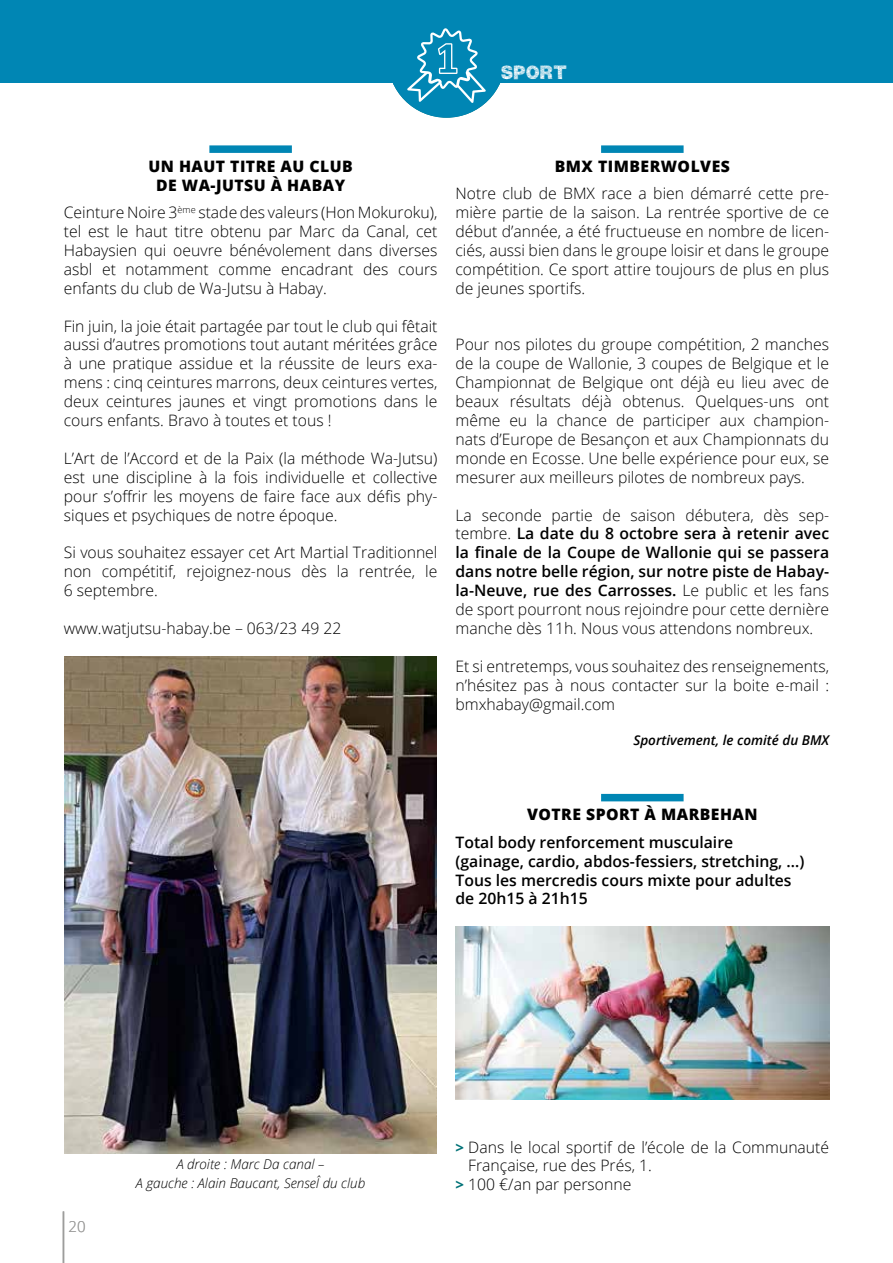
<style>
.page{position:relative;width:893px;height:1263px;background:#fff}
.page>*{position:absolute;margin:0;border:0;box-sizing:border-box;transform-origin:0 0}
.t1{font:300 15.75px/18.9px "Open Sans";color:#000;text-align:justify}
.t2{font:600 15.75px/18.9px "Open Sans";color:#000}
.t3{font:800 15.75px/18.9px "Open Sans";letter-spacing:.03em;color:#000;text-align:center}
.t4{font:15.75px "Plaid";letter-spacing:.03em;color:#fff}
.t5{font:300 15px "Open Sans";color:#9d9d9c}
.t6{font:italic 300 13.5px/18.9px "Open Sans";color:#000;text-align:center}
.t7{font:italic 600 13.5px "Open Sans";color:#000}
.s1{font-weight:600}
.s2{font-weight:700;font-size:15px;color:#007277}
</style>
<div class="page">
<div style="left:0;top:0;width:893px;height:83px;background:#0086b4"></div>
<div style="left:388px;top:0;width:117px;height:118px;background:#0086b4;border-radius:50%"></div>
<hr style="left:63px;top:1211px;width:1px;height:52px;background:#9d9d9c">
<svg style="left:407px;top:28px;width:79px;height:76px"></svg>
<div style="left:209px;top:145px;width:83px;height:8px;background:#0086b4"></div>
<img style="left:65px;top:656px;width:371px;height:497px">
<div style="left:601px;top:145px;width:83px;height:8px;background:#0086b4"></div>
<div style="left:601px;top:794px;width:83px;height:7px;background:#0086b4"></div>
<img style="left:455px;top:926px;width:374px;height:173px">
<p class="t4" style="left:501px;top:64px;width:65px">FOCUS</p>
<p class="t4" style="left:501px;top:64px;width:67px">SPORT</p>
<p class="t3" style="left:148px;top:156px;width:206px">UN HAUT TITRE AU CLUB<br>DE WA-JUTSU À HABAY</p>
<p class="t1" style="left:64px;top:203px;width:375px">Ceinture Noire 3<sup>ème</sup> stade des valeurs (Hon Mokuroku), tel est le haut titre obtenu par Marc da Canal, cet Habaysien qui oeuvre bénévolement dans diverses asbl et notamment comme encadrant des cours enfants du club de Wa-Jutsu à Habay.</p>
<p class="t1" style="left:64px;top:316px;width:375px">Fin juin, la joie était partagée par tout le club qui fêtait aussi d’autres promotions tout autant méritées grâce à une pratique assidue et la réussite de leurs exa&shy;mens : cinq ceintures marrons, deux ceintures vertes, deux ceintures jaunes et vingt promotions dans le cours enfants. Bravo à toutes et tous !</p>
<p class="t1" style="left:64px;top:448px;width:375px">L’Art de l’Accord et de la Paix (la méthode Wa-Jutsu) est une discipline à la fois individuelle et collective pour s’offrir les moyens de faire face aux défis phy&shy;siques et psychiques de notre époque.</p>
<p class="t1" style="left:64px;top:543px;width:375px">Si vous souhaitez essayer cet Art Martial Traditionnel non compétitif, rejoignez-nous dès la rentrée, le 6 septembre.</p>
<p class="t1" style="left:64px;top:618px;width:279px">www.watjutsu-habay.be – 063/23 49 22</p>
<p class="t3" style="left:555px;top:156px;width:177px">BMX TIMBERWOLVES</p>
<p class="t1" style="left:455px;top:184px;width:375px">Notre club de BMX race a bien démarré cette pre&shy;mière partie de la saison. La rentrée sportive de ce début d’année, a été fructueuse en nombre de licen&shy;ciés, aussi bien dans le groupe loisir et dans le groupe compétition. Ce sport attire toujours de plus en plus de jeunes sportifs.</p>
<p class="t1" style="left:455px;top:335px;width:375px">Pour nos pilotes du groupe compétition, 2 manches de la coupe de Wallonie, 3 coupes de Belgique et le Championnat de Belgique ont déjà eu lieu avec de beaux résultats déjà obtenus. Quelques-uns ont même eu la chance de participer aux champion&shy;nats d’Europe de Besançon et aux Championnats du monde en Ecosse. Une belle expérience pour eux, se mesurer aux meilleurs pilotes de nombreux pays.</p>
<p class="t1" style="left:455px;top:505px;width:375px">La seconde partie de saison débutera, dès sep&shy;tembre. <span class="s1">La date du 8 octobre sera à retenir avec la finale de la Coupe de Wallonie qui se passera dans notre belle région, sur notre piste de Habay&shy;la-Neuve, rue des Carrosses.</span> Le public et les fans de sport pourront nous rejoindre pour cette dernière manche dès 11h. Nous vous attendons nombreux.</p>
<p class="t1" style="left:455px;top:656px;width:375px">Et si entretemps, vous souhaitez des renseignements, n’hésitez pas à nous contacter sur la boite e-mail : bmxhabay@gmail.com</p>
<p class="t7" style="left:633px;top:730px;width:197px">Sportivement, le comité du BMX</p>
<p class="t3" style="left:527px;top:804px;width:232px">VOTRE SPORT À MARBEHAN</p>
<p class="t2" style="left:455px;top:832px;width:350px">Total body renforcement musculaire (gainage, cardio, abdos-fessiers, stretching, …)<br>Tous les mercredis cours mixte pour adultes de 20h15 à 21h15</p>
<p class="t5" style="left:69px;top:1216px;width:19px">20</p>
<p class="t6" style="left:136px;top:1154px;width:231px">A droite : Marc Da canal –<br>A gauche : Alain Baucant, SenseÎ du club</p>
<p class="t1" style="left:455px;top:1137px;width:375px"><span class="s2">&gt;</span> Dans le local sportif de l’école de la Communauté</p>
<p class="t1" style="left:468px;top:1156px;width:185px">Française, rue des Prés, 1.</p>
<p class="t1" style="left:455px;top:1175px;width:177px"><span class="s2">&gt;</span> 100 €/an par personne</p>
</div>
